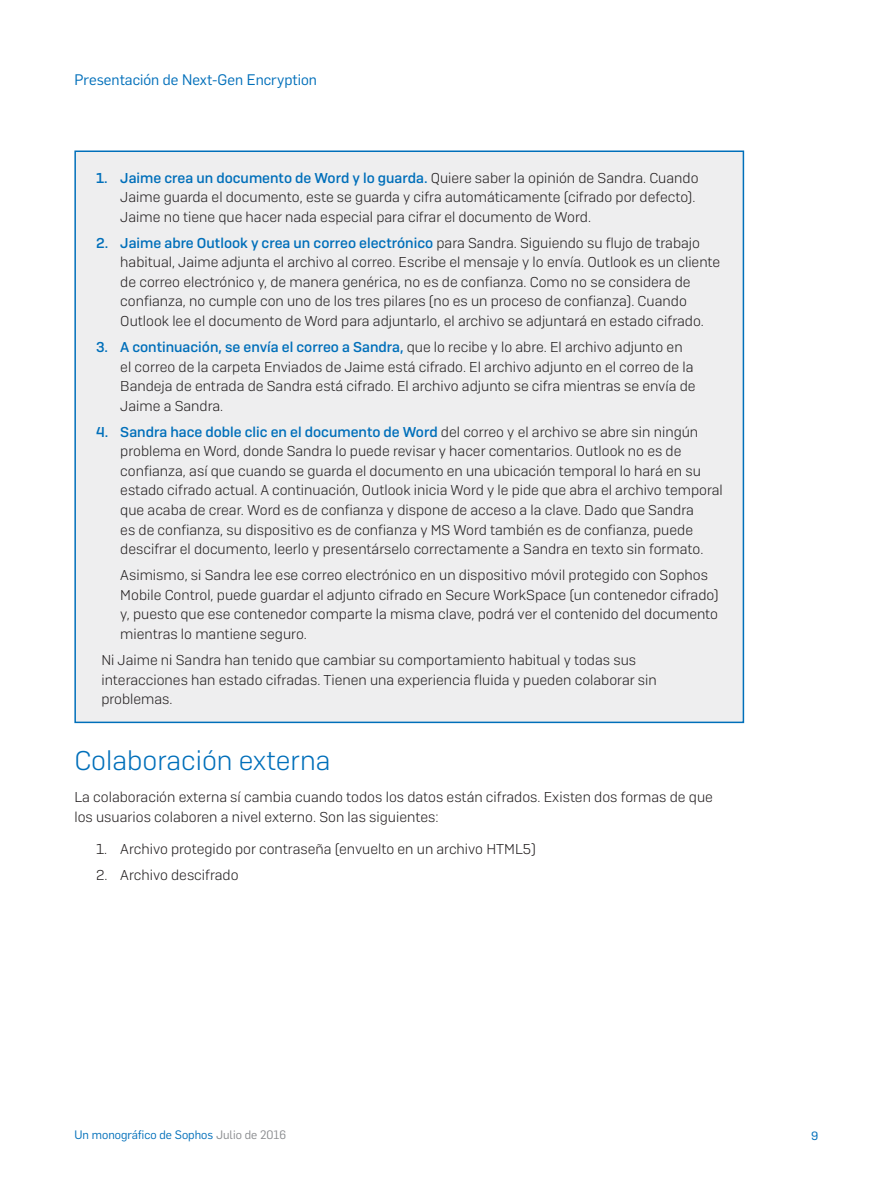
<style>
.page{position:relative;width:893px;height:1191px;background:#fff}
.page>*{position:absolute;margin:0;border:0;box-sizing:border-box;transform-origin:0 0}
.Body_SUBHEAD_1{font:27px "Camber Lg";color:#006fba}
.t1{font:15px "Flama";color:#006fba}
.Body_NUMBERED{font:14.25px/19.5px "Camber Lg";color:#231f20}
.Body_Copy{font:14.25px/19.5px "Camber Lg";color:#231f20}
.t2{font:12px "Flama";color:#006fba}
.t3{font:12px "Camber";color:#006fba}
.s1{font-family:"Camber";font-weight:500;color:#006fba}
.s2{color:#8a8c8f}
</style>
<div class="page">
<div style="left:74px;top:150px;width:670px;height:573px;background:#eeeeef;border:2px solid #006fba"></div>
<p class="t1" style="left:74px;top:69px;width:244px">Presentación de Next-Gen Encryption</p>
<p class="Body_NUMBERED" style="left:120px;top:168px;width:580px;text-indent:-24px"><span class="s1">1. Jaime crea un documento de Word y lo guarda.</span> Quiere saber la opinión de Sandra. Cuando<br>Jaime guarda el documento, este se guarda y cifra automáticamente (cifrado por defecto).<br>Jaime no tiene que hacer nada especial para cifrar el documento de Word.</p>
<p class="Body_NUMBERED" style="left:120px;top:233px;width:601px;text-indent:-24px"><span class="s1">2. Jaime abre Outlook y crea un correo electrónico</span> para Sandra. Siguiendo su flujo de trabajo habitual, Jaime adjunta el archivo al correo. Escribe el mensaje y lo envía. Outlook es un cliente de correo electrónico y, de manera genérica, no es de confianza. Como no se considera de confianza, no cumple con uno de los tres pilares (no es un proceso de confianza). Cuando Outlook lee el documento de Word para adjuntarlo, el archivo se adjuntará en estado cifrado.</p>
<p class="Body_NUMBERED" style="left:120px;top:337px;width:577px;text-indent:-24px"><span class="s1">3. A continuación, se envía el correo a Sandra,</span> que lo recibe y lo abre. El archivo adjunto en el correo de la carpeta Enviados de Jaime está cifrado. El archivo adjunto en el correo de la Bandeja de entrada de Sandra está cifrado. El archivo adjunto se cifra mientras se envía de Jaime a Sandra.</p>
<p class="Body_NUMBERED" style="left:120px;top:422px;width:604px;text-indent:-24px"><span class="s1">4. Sandra hace doble clic en el documento de Word</span> del correo y el archivo se abre sin ningún problema en Word, donde Sandra lo puede revisar y hacer comentarios. Outlook no es de confianza, así que cuando se guarda el documento en una ubicación temporal lo hará en su estado cifrado actual. A continuación, Outlook inicia Word y le pide que abra el archivo temporal que acaba de crear. Word es de confianza y dispone de acceso a la clave. Dado que Sandra<br>es de confianza, su dispositivo es de confianza y MS Word también es de confianza, puede descifrar el documento, leerlo y presentárselo correctamente a Sandra en texto sin formato.</p>
<p class="Body_NUMBERED" style="left:120px;top:565px;width:600px">Asimismo, si Sandra lee ese correo electrónico en un dispositivo móvil protegido con Sophos Mobile Control, puede guardar el adjunto cifrado en Secure WorkSpace (un contenedor cifrado) y, puesto que ese contenedor comparte la misma clave, podrá ver el contenido del documento mientras lo mantiene seguro.</p>
<p class="Body_NUMBERED" style="left:101px;top:650px;width:557px">Ni Jaime ni Sandra han tenido que cambiar su comportamiento habitual y todas sus interacciones han estado cifradas. Tienen una experiencia fluida y pueden colaborar sin problemas.</p>
<p class="Body_SUBHEAD_1" style="left:74px;top:744px;width:258px">Colaboración externa</p>
<p class="Body_Copy" style="left:74px;top:787px;width:640px">La colaboración externa sí cambia cuando todos los datos están cifrados. Existen dos formas de que los usuarios colaboren a nivel externo. Son las siguientes:</p>
<p class="Body_NUMBERED" style="left:96px;top:839px;width:441px">1. Archivo protegido por contraseña (envuelto en un archivo HTML5)</p>
<p class="Body_NUMBERED" style="left:96px;top:865px;width:144px">2. Archivo descifrado</p>
<p class="t2" style="left:74px;top:1126px;width:213px">Un monográfico de Sophos <span class="s2">Julio de 2016</span></p>
<p class="t3" style="left:811px;top:1128px;width:9px">9</p>
</div>
